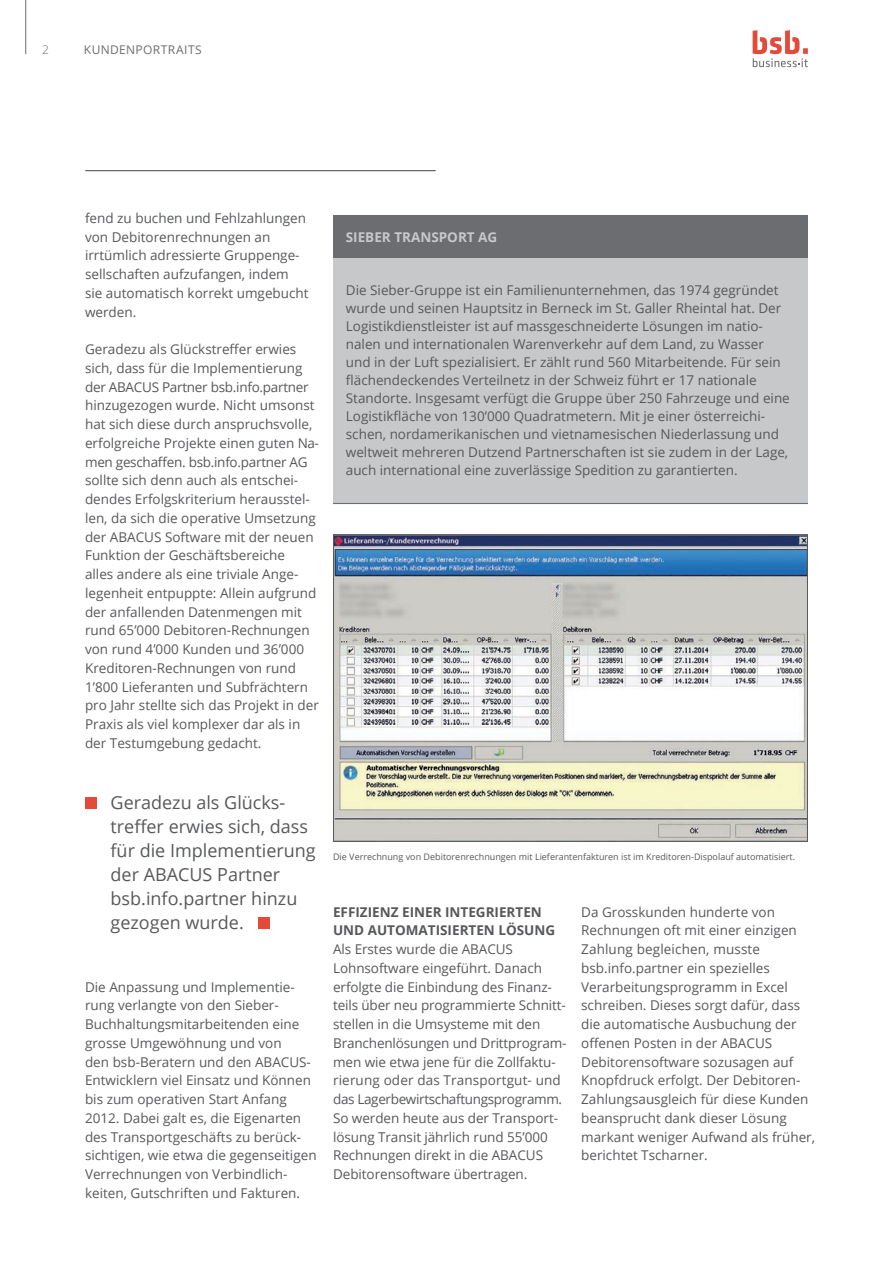
<style>
.page{position:relative;width:893px;height:1263px;background:#fff}
.page>*{position:absolute;margin:0;border:0;box-sizing:border-box;transform-origin:0 0}
.Auszeichnungen{font:18px/24px "Open Sans";color:#57585a}
.Lauftext{font:13.5px/18.8px "Open Sans";color:#57585a}
.Text_Box{font:13.5px/18px "Open Sans";color:#57585a}
.Lauftext-2{font:700 13.5px/18.8px "Open Sans";color:#57585a}
.Titel_Box{font:700 13.5px "Open Sans";color:#c7c8ca}
.Kapiteltitel_links{font:12px "Open Sans";letter-spacing:.035em;color:#6c6d70}
.t1{font:300 12px "Open Sans";color:#6c6d70}
.Bildlegende{font:9px "Open Sans";color:#57585a}
</style>
<div class="page">
<hr style="left:26px;top:0;width:1px;height:54px;background:#6c6d70">
<hr style="left:86px;top:170px;width:349px;height:1px;background:#57585a">
<svg style="left:753px;top:30px;width:55px;height:37px"></svg>
<div style="left:85px;top:797px;width:12px;height:12px;background:#e44a3a"></div>
<div style="left:258px;top:917px;width:12px;height:12px;background:#e44a3a"></div>
<div style="left:333px;top:216px;width:475px;height:42px;background:#6c6d70"></div>
<div style="left:333px;top:258px;width:475px;height:245px;background:#c7c8ca"></div>
<hr style="left:333px;top:503px;width:475px;height:1px;background:#6c6d70">
<img style="left:335px;top:536px;width:471px;height:304px">
<div style="left:333px;top:534px;width:475px;height:308px;border:1px solid #57585a"></div>
<p class="t1" style="left:42px;top:41px;width:8px">2</p>
<p class="Kapiteltitel_links" style="left:84px;top:41px;width:119px">KUNDENPORTRAITS</p>
<p class="Lauftext" style="left:85px;top:208px;width:225px">fend zu buchen und Fehlzahlungen von Debitorenrechnungen an irrtümlich adressierte Gruppenge-- sellschaften aufzufangen, indem sie automatisch korrekt umgebucht werden.</p>
<p class="Lauftext" style="left:85px;top:339px;width:225px">Geradezu als Glückstreffer erwies sich, dass für die Implementierung der ABACUS Partner bsb.info.partner</p>
<p class="Lauftext" style="left:85px;top:396px;width:235px">hinzugezogen wurde. Nicht umsonst hat sich diese durch anspruchsvolle, erfolgreiche Projekte einen guten Na&shy;men geschaffen. bsb.info.partner AG sollte sich denn auch als entschei&shy;dendes Erfolgskriterium herausstel&shy;len, da sich die operative Umsetzung der ABACUS Software mit der neuen Funktion der Geschäftsbereiche<br>alles andere als eine triviale Ange-- -- legenheit entpuppte: Allein aufgrund der anfallenden Datenmengen mit rund 65’000 Debitoren-Rechnungen von rund 4’000 Kunden und 36’000<br>Kreditoren-Rechnungen von rund 1’800 Lieferanten und Subfrächtern pro Jahr stellte sich das Projekt in der Praxis als viel komplexer dar als in der Testumgebung gedacht.</p>
<p class="Titel_Box" style="left:346px;top:228px;width:153px">SIEBER TRANSPORT AG</p>
<p class="Text_Box" style="left:346px;top:281px;width:434px">Die Sieber-Gruppe ist ein Familienunternehmen, das 1974 gegründet</p>
<p class="Text_Box" style="left:346px;top:299px;width:445px">wurde und seinen Hauptsitz in Berneck im St. Galler Rheintal hat. Der Logistikdienstleister ist auf massgeschneiderte Lösungen im natio&shy;nalen und internationalen Warenverkehr auf dem Land, zu Wasser und in der Luft spezialisiert. Er zählt rund 560 Mitarbeitende. Für sein flächendeckendes Verteilnetz in der Schweiz führt er 17 nationale Standorte. Insgesamt verfügt die Gruppe über 250 Fahrzeuge und eine Logistikfläche von 130’000 Quadratmetern. Mit je einer österreichi&shy;schen, nordamerikanischen und vietnamesischen Niederlassung und weltweit mehreren Dutzend Partnerschaften ist sie zudem in der Lage, auch international eine zuverlässige Spedition zu garantierten.</p>
<p class="Auszeichnungen" style="left:111px;top:790px;width:207px">Geradezu als Glücks&shy;treffer erwies sich, dass für die Implementierung der ABACUS Partner bsb.info.partner hinzu gezogen wurde.</p>
<p class="Lauftext" style="left:85px;top:977px;width:233px">Die Anpassung und Implementie&shy;rung verlangte von den Sieber-Buchhaltungsmitarbeitenden eine grosse Umgewöhnung und von<br>den bsb-Beratern und den ABACUS-Entwicklern viel Einsatz und Können bis zum operativen Start Anfang 2012. Dabei galt es, die Eigenarten des Transportgeschäfts zu berück&shy;sichtigen, wie etwa die gegenseitigen Verrechnungen von Verbindlich&shy;keiten, Gutschriften und Fakturen.</p>
<p class="Bildlegende" style="left:333px;top:851px;width:463px">Die Verrechnung von Debitorenrechnungen mit Lieferantenfakturen ist im Kreditoren-Dispolauf automatisiert.</p>
<p class="Lauftext-2" style="left:333px;top:902px;width:224px">EFFIZIENZ EINER INTEGRIERTEN<br>UND AUTOMATISIERTEN LÖSUNG</p>
<p class="Lauftext" style="left:333px;top:939px;width:235px">Als Erstes wurde die ABACUS Lohnsoftware eingeführt. Danach erfolgte die Einbindung des Finanz&shy;teils über neu programmierte Schnitt&shy;stellen in die Umsysteme mit den Branchenlösungen und Drittprogram&shy;men wie etwa jene für die Zollfaktu&shy;rierung oder das Transportgut- und das Lagerbewirtschaftungsprogramm.<br>So werden heute aus der Transport&shy;lösung Transit jährlich rund 55’000<br>Rechnungen direkt in die ABACUS Debitorensoftware übertragen.</p>
<p class="Lauftext" style="left:581px;top:902px;width:235px">Da Grosskunden hunderte von<br>Rechnungen oft mit einer einzigen<br>Zahlung begleichen, musste bsb.info.partner ein spezielles<br>Verarbeitungsprogramm in Excel schreiben. Dieses sorgt dafür, dass die automatische Ausbuchung der offenen Posten in der ABACUS<br>Debitorensoftware sozusagen auf<br>Knopfdruck erfolgt. Der Debitoren-<br>Zahlungsausgleich für diese Kunden beansprucht dank dieser Lösung markant weniger Aufwand als früher, berichtet Tscharner.</p>
</div>
